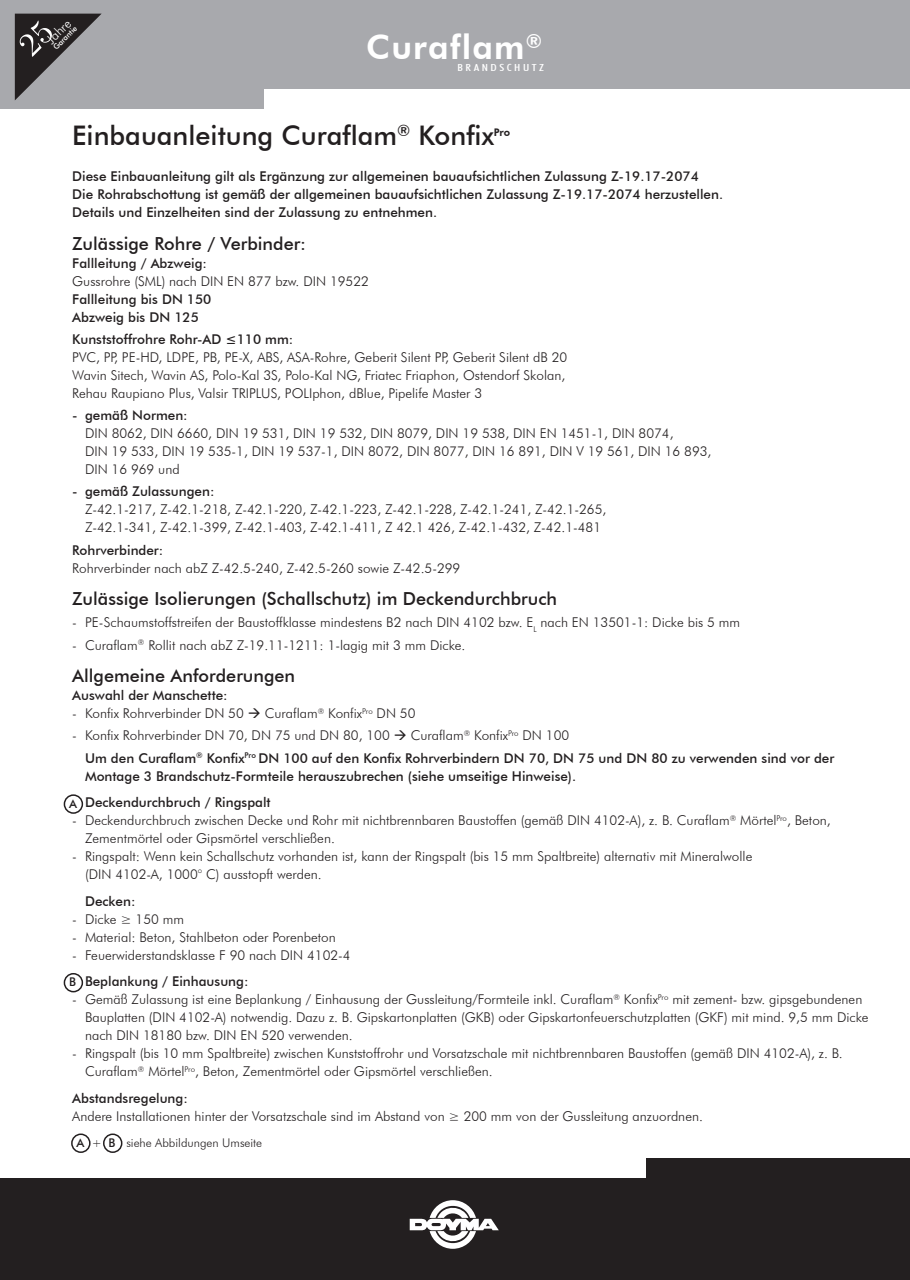
<style>
.page{position:relative;width:910px;height:1280px;background:#fff}
.page>*{position:absolute;margin:0;border:0;box-sizing:border-box;transform-origin:0 0}
.t1{font:800 33.45px "Futura BT";letter-spacing:.035em;color:#fff}
.t2{font:500 27px "Futura BT";color:#231f20}
.t3{font:500 18px "Futura BT";color:#231f20}
.t4{font:300 13.5px/18px "Futura BT";color:#231f20}
.t5{font:500 13.5px/18px "Futura BT";color:#231f20}
.t6{font:300 13.05px "Futura BT";color:#fff}
.t7{font:300 12px "Futura BT";color:#231f20}
.t8{font:500 12px "Futura BT";color:#231f20}
.t9{font:800 10.5px "Futura BT";color:#231f20}
.t10{font:500 condensed 9.75px "Futura BT";letter-spacing:.2em;color:#fff;scale:1.3 1}
.t11{font:500 7.65px "Futura BT";color:#fff}
.s1{font-weight:300}
.s2{font-weight:500}
</style>
<div class="page">
<div style="left:0;top:0;width:910px;height:88px;background:#a8a9ad"></div>
<div style="left:1px;top:80px;width:263px;height:28px;background:#a8a9ad"></div>
<svg style="left:15px;top:14px;width:86px;height:86px"></svg>
<div style="left:0;top:1178px;width:910px;height:102px;background:#231f20"></div>
<div style="left:646px;top:1158px;width:264px;height:43px;background:#231f20"></div>
<svg style="left:410px;top:1200px;width:89px;height:49px"></svg>
<div style="left:64px;top:794px;width:19px;height:20px;border:2px solid #231f20;border-radius:50%"></div>
<div style="left:64px;top:973px;width:19px;height:19px;border:2px solid #231f20;border-radius:50%"></div>
<div style="left:71px;top:1133px;width:20px;height:20px;border:2px solid #231f20;border-radius:50%"></div>
<div style="left:103px;top:1133px;width:19px;height:20px;border:2px solid #231f20;border-radius:50%"></div>
<p class="t6" style="left:43px;top:36px;width:30px;rotate:-45deg">Jahre</p>
<p class="t11" style="left:51px;top:45px;width:31px;rotate:-45deg">Garantie</p>
<h1 class="t1" style="left:366px;top:27px;width:177px">Curaflam<sup>®</sup></h1>
<p class="t10" style="left:458px;top:62px;width:68px">BRANDSCHUTZ</p>
<h2 class="t2" style="left:72px;top:119px;width:423px">Einbauanleitung Curaflam<sup>®</sup> Konfix</h2>
<p class="t9" style="left:494px;top:126px;width:18px">Pro</p>
<p class="t5" style="left:72px;top:167px;width:652px">Diese Einbauanleitung gilt als Ergänzung zur allgemeinen bauaufsichtlichen Zulassung Z-19.17-2074<br>Die Rohrabschottung ist gemäß der allgemeinen bauaufsichtlichen Zulassung Z-19.17-2074 herzustellen.<br>Details und Einzelheiten sind der Zulassung zu entnehmen.</p>
<h3 class="t3" style="left:72px;top:232px;width:235px">Zulässige Rohre / Verbinder:</h3>
<p class="t5" style="left:72px;top:254px;width:136px">Fallleitung / Abzweig:</p>
<p class="t4" style="left:72px;top:272px;width:298px">Gussrohre (SML) nach DIN EN 877 bzw. DIN 19522</p>
<p class="t5" style="left:72px;top:290px;width:141px">Fallleitung bis DN 150<br>Abzweig bis DN 125</p>
<p class="t5" style="left:72px;top:330px;width:223px">Kunststoffrohre Rohr-AD ≤110 mm:</p>
<p class="t4" style="left:72px;top:348px;width:497px">PVC, PP, PE-HD, LDPE, PB, PE-X, ABS, ASA-Rohre, Geberit Silent PP, Geberit Silent dB 20<br>Wavin Sitech, Wavin AS, Polo-Kal 3S, Polo-Kal NG, Friatec Friaphon, Ostendorf Skolan,<br>Rehau Raupiano Plus, Valsir TRIPLUS, POLIphon, dBlue, Pipelife Master 3</p>
<p class="t5" style="left:72px;top:406px;width:117px">- gemäß Normen:</p>
<p class="t4" style="left:85px;top:424px;width:628px">DIN 8062, DIN 6660, DIN 19 531, DIN 19 532, DIN 8079, DIN 19 538, DIN EN 1451-1, DIN 8074,<br>DIN 19 533, DIN 19 535-1, DIN 19 537-1, DIN 8072, DIN 8077, DIN 16 891, DIN V 19 561, DIN 16 893,<br>DIN 16 969 und</p>
<p class="t5" style="left:72px;top:482px;width:144px">- gemäß Zulassungen:</p>
<p class="t4" style="left:85px;top:500px;width:523px">Z-42.1-217, Z-42.1-218, Z-42.1-220, Z-42.1-223, Z-42.1-228, Z-42.1-241, Z-42.1-265,<br>Z-42.1-341, Z-42.1-399, Z-42.1-403, Z-42.1-411, Z 42.1 426, Z-42.1-432, Z-42.1-481</p>
<p class="t5" style="left:72px;top:541px;width:93px">Rohrverbinder:</p>
<p class="t4" style="left:72px;top:559px;width:390px">Rohrverbinder nach abZ Z-42.5-240, Z-42.5-260 sowie Z-42.5-299</p>
<h3 class="t3" style="left:72px;top:588px;width:486px">Zulässige Isolierungen (Schallschutz) im Deckendurchbruch</h3>
<p class="t4" style="left:72px;top:613px;width:669px">- PE-Schaumstoffstreifen der Baustoffklasse mindestens B2 nach DIN 4102 bzw. E<sub>L</sub> nach EN 13501-1: Dicke bis 5 mm</p>
<p class="t4" style="left:72px;top:636px;width:395px">- Curaflam<sup>®</sup> Rollit nach abZ Z-19.11-1211: 1-lagig mit 3 mm Dicke.</p>
<h3 class="t3" style="left:72px;top:665px;width:224px">Allgemeine Anforderungen</h3>
<p class="t5" style="left:72px;top:686px;width:157px">Auswahl der Manschette:</p>
<p class="t4" style="left:72px;top:704px;width:345px">- Konfix Rohrverbinder DN 50 → Curaflam<sup>®</sup> Konfix<sup>Pro</sup> DN 50</p>
<p class="t5" style="left:85px;top:724px;width:751px;line-height:22.2px;text-indent:-13px"><span class="s1">- Konfix Rohrverbinder DN 70, DN 75 und DN 80, 100</span> → <span class="s1">Curaflam</span><sup>®</sup> <span class="s1">Konfix</span><sup>Pro</sup> <span class="s1">DN 100<br></span>Um den Curaflam<sup>®</sup> Konfix<sup>Pro</sup> DN 100 auf den Konfix Rohrverbindern DN 70, DN 75 und DN 80 zu verwenden sind vor der</p>
<p class="t5" style="left:85px;top:762px;width:493px;line-height:26.5px">Montage 3 Brandschutz-Formteile herauszubrechen (siehe umseitige Hinweise).<br>Deckendurchbruch / Ringspalt</p>
<p class="t4" style="left:85px;top:811px;width:747px;text-indent:-13px">- Deckendurchbruch zwischen Decke und Rohr mit nichtbrennbaren Baustoffen (gemäß DIN 4102-A), z. B. Curaflam<sup>®</sup> Mörtel<sup>Pro</sup>, Beton,<br>Zementmörtel oder Gipsmörtel verschließen.</p>
<p class="t4" style="left:85px;top:847px;width:669px;text-indent:-13px">- Ringspalt: Wenn kein Schallschutz vorhanden ist, kann der Ringspalt (bis 15 mm Spaltbreite) alternativ mit Mineralwolle (DIN 4102-A, 1000° C) ausstopft werden.</p>
<p class="t5" style="left:85px;top:892px;width:52px">Decken:</p>
<p class="t4" style="left:72px;top:910px;width:113px">- Dicke ≥ 150 mm</p>
<p class="t4" style="left:72px;top:928px;width:265px">- Material: Beton, Stahlbeton oder Porenbeton</p>
<p class="t4" style="left:72px;top:946px;width:280px">- Feuerwiderstandsklasse F 90 nach DIN 4102-4</p>
<p class="t5" style="left:85px;top:972px;width:165px">Beplankung / Einhausung:</p>
<p class="t4" style="left:85px;top:990px;width:785px;text-indent:-13px">- Gemäß Zulassung ist eine Beplankung / Einhausung der Gussleitung/Formteile inkl. Curaflam<sup>®</sup> Konfix<sup>Pro</sup> mit zement- bzw. gipsgebundenen<br>Bauplatten (DIN 4102-A) notwendig. Dazu z. B. Gipskartonplatten (GKB) oder Gipskartonfeuerschutzplatten (GKF) mit mind. 9,5 mm Dicke nach DIN 18180 bzw. DIN EN 520 verwenden.</p>
<p class="t4" style="left:85px;top:1044px;width:759px;text-indent:-13px">- Ringspalt (bis 10 mm Spaltbreite) zwischen Kunststoffrohr und Vorsatzschale mit nichtbrennbaren Baustoffen (gemäß DIN 4102-A), z. B.<br>Curaflam<sup>®</sup> Mörtel<sup>Pro</sup>, Beton, Zementmörtel oder Gipsmörtel verschließen.</p>
<p class="t5" style="left:72px;top:1089px;width:117px">Abstandsregelung:</p>
<p class="t4" style="left:72px;top:1107px;width:632px">Andere Installationen hinter der Vorsatzschale sind im Abstand von ≥ 200 mm von der Gussleitung anzuordnen.</p>
<p class="t8" style="left:69px;top:796px;width:9px">A</p>
<p class="t8" style="left:69px;top:974px;width:8px">B</p>
<p class="t7" style="left:77px;top:1135px;width:187px"><span class="s2">A</span> + <span class="s2">B</span> siehe Abbildungen Umseite</p>
</div>
